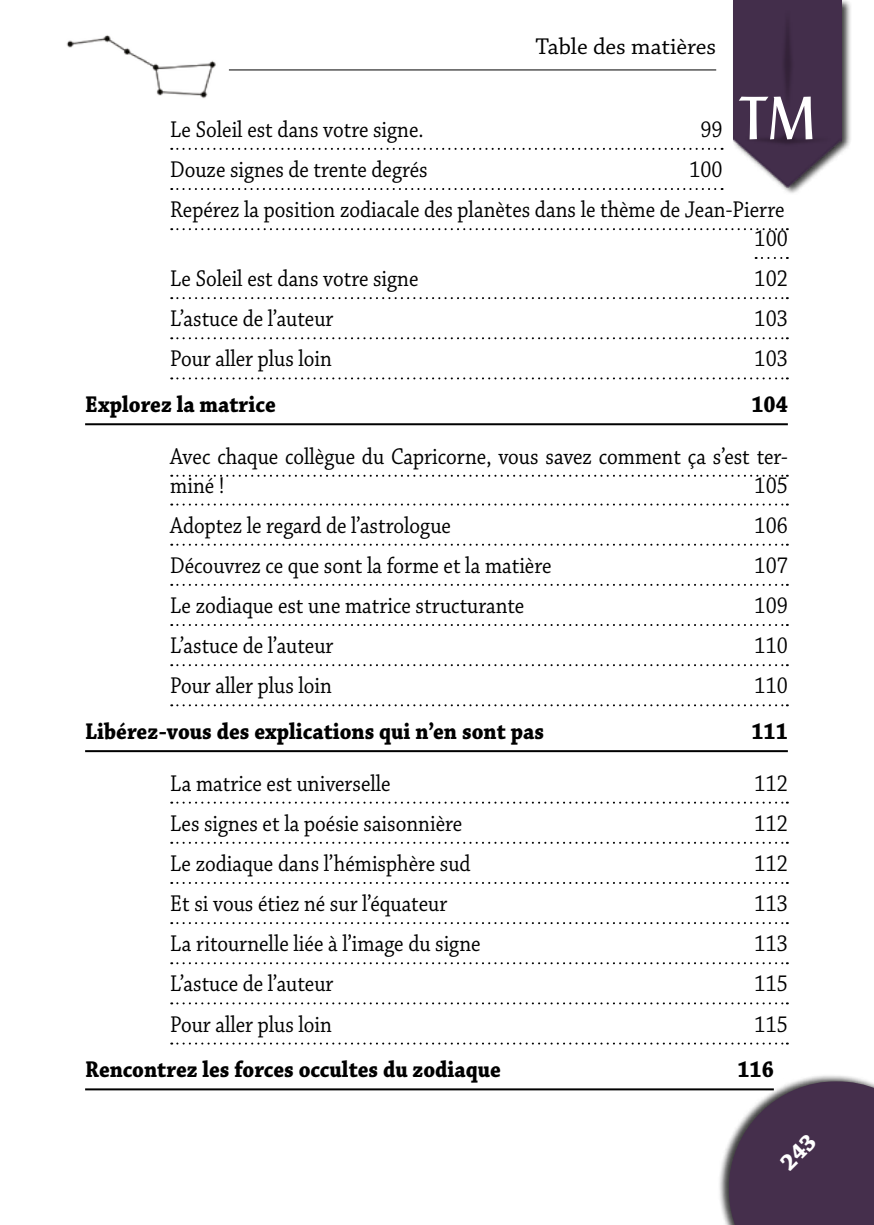
<style>
.page{position:relative;width:874px;height:1225px;background:#fff}
.page>*{position:absolute;margin:0;border:0;box-sizing:border-box;transform-origin:0 0}
.t1{font:60px "Lydian BT";color:#fff}
.t2{font:24px/40.2px "Chaparral Pro";color:#000;scale:.88 1}
.t3{font:700 24px "Chaparral Pro";color:#000;scale:.9 1}
.t4{font:24px "Chaparral Pro";color:#000}
</style>
<div class="page">
<div style="left:717px;top:1073px;width:156px;height:152px;background:#000;opacity:.75"></div>
<div style="left:731px;top:0;width:120px;height:195px;background:#000;opacity:.75"></div>
<img style="left:732px;top:0;width:109px;height:187px">
<img style="left:66px;top:35px;width:163px;height:64px">
<hr style="left:229px;top:69px;width:486px;height:1px;background:#000">
<svg style="left:171px;top:148px;width:551px;height:2px"></svg>
<svg style="left:171px;top:188px;width:551px;height:2px"></svg>
<svg style="left:171px;top:228px;width:616px;height:2px"></svg>
<svg style="left:755px;top:257px;width:32px;height:2px"></svg>
<svg style="left:171px;top:297px;width:616px;height:2px"></svg>
<svg style="left:171px;top:337px;width:616px;height:2px"></svg>
<svg style="left:171px;top:377px;width:616px;height:2px"></svg>
<hr style="left:85px;top:423px;width:702px;height:2px;background:#000">
<svg style="left:171px;top:475px;width:616px;height:2px"></svg>
<svg style="left:171px;top:503px;width:616px;height:2px"></svg>
<svg style="left:171px;top:544px;width:616px;height:2px"></svg>
<svg style="left:171px;top:584px;width:616px;height:2px"></svg>
<svg style="left:171px;top:624px;width:616px;height:2px"></svg>
<svg style="left:171px;top:664px;width:616px;height:2px"></svg>
<svg style="left:171px;top:704px;width:616px;height:2px"></svg>
<hr style="left:85px;top:750px;width:702px;height:2px;background:#000">
<svg style="left:171px;top:801px;width:616px;height:2px"></svg>
<svg style="left:171px;top:842px;width:616px;height:2px"></svg>
<svg style="left:171px;top:882px;width:616px;height:2px"></svg>
<svg style="left:171px;top:922px;width:616px;height:2px"></svg>
<svg style="left:171px;top:962px;width:616px;height:2px"></svg>
<svg style="left:171px;top:1002px;width:616px;height:2px"></svg>
<svg style="left:171px;top:1042px;width:616px;height:2px"></svg>
<hr style="left:85px;top:1088px;width:688px;height:2px;background:#000">
<svg style="left:728px;top:1081px;width:145px;height:144px;background:#57445d"></svg>
<p class="t4" style="left:535px;top:33px;width:182px">Table des matières</p>
<h1 class="t1" style="left:738px;top:81px;width:79px">TM</h1>
<p class="t2" style="left:170px;top:110px;width:289px">Le Soleil est dans votre signe.</p>
<p class="t2" style="left:700px;top:110px;width:27px">99</p>
<p class="t2" style="left:170px;top:150px;width:294px">Douze signes de trente degrés</p>
<p class="t2" style="left:170px;top:150px;width:699px;text-indent:519px">100<br>Repérez la position zodiacale des planètes dans le thème de Jean-Pierre</p>
<p class="t2" style="left:754px;top:219px;width:39px">100</p>
<p class="t2" style="left:170px;top:259px;width:283px">Le Soleil est dans votre signe</p>
<p class="t2" style="left:754px;top:259px;width:39px">102</p>
<p class="t2" style="left:170px;top:299px;width:187px">L’astuce de l’auteur</p>
<p class="t2" style="left:754px;top:299px;width:39px">103</p>
<p class="t2" style="left:170px;top:340px;width:185px">Pour aller plus loin</p>
<p class="t2" style="left:754px;top:340px;width:39px">103</p>
<p class="t3" style="left:85px;top:390px;width:213px">Explorez la matrice</p>
<p class="t3" style="left:751px;top:390px;width:42px">104</p>
<p class="t2" style="left:170px;top:443px;width:703px;line-height:28.8px">Avec chaque collègue du Capricorne, vous savez comment ça s’est ter&shy;miné !</p>
<p class="t2" style="left:754px;top:466px;width:39px">105</p>
<p class="t2" style="left:170px;top:506px;width:320px">Adoptez le regard de l’astrologue</p>
<p class="t2" style="left:754px;top:506px;width:39px">106</p>
<p class="t2" style="left:170px;top:546px;width:434px">Découvrez ce que sont la forme et la matière</p>
<p class="t2" style="left:754px;top:546px;width:39px">107</p>
<p class="t2" style="left:170px;top:586px;width:403px">Le zodiaque est une matrice structurante</p>
<p class="t2" style="left:754px;top:586px;width:39px">109</p>
<p class="t2" style="left:170px;top:626px;width:187px">L’astuce de l’auteur</p>
<p class="t2" style="left:754px;top:626px;width:39px">110</p>
<p class="t2" style="left:170px;top:666px;width:185px">Pour aller plus loin</p>
<p class="t2" style="left:754px;top:666px;width:39px">110</p>
<p class="t3" style="left:85px;top:717px;width:511px">Libérez-vous des explications qui n’en sont pas</p>
<p class="t3" style="left:751px;top:717px;width:42px">111</p>
<p class="t2" style="left:170px;top:764px;width:252px">La matrice est universelle</p>
<p class="t2" style="left:754px;top:764px;width:39px">112</p>
<p class="t2" style="left:170px;top:804px;width:333px">Les signes et la poésie saisonnière</p>
<p class="t2" style="left:754px;top:804px;width:39px">112</p>
<p class="t2" style="left:170px;top:844px;width:342px">Le zodiaque dans l’hémisphère sud</p>
<p class="t2" style="left:754px;top:844px;width:39px">112</p>
<p class="t2" style="left:170px;top:884px;width:316px">Et si vous étiez né sur l’équateur</p>
<p class="t2" style="left:754px;top:884px;width:39px">113</p>
<p class="t2" style="left:170px;top:924px;width:354px">La ritournelle liée à l’image du signe</p>
<p class="t2" style="left:754px;top:924px;width:39px">113</p>
<p class="t2" style="left:170px;top:964px;width:187px">L’astuce de l’auteur</p>
<p class="t2" style="left:754px;top:964px;width:39px">115</p>
<p class="t2" style="left:170px;top:1004px;width:185px">Pour aller plus loin</p>
<p class="t2" style="left:754px;top:1004px;width:39px">115</p>
<p class="t3" style="left:85px;top:1055px;width:463px">Rencontrez les forces occultes du zodiaque</p>
<p class="t3" style="left:737px;top:1055px;width:42px">116</p>
</div>
